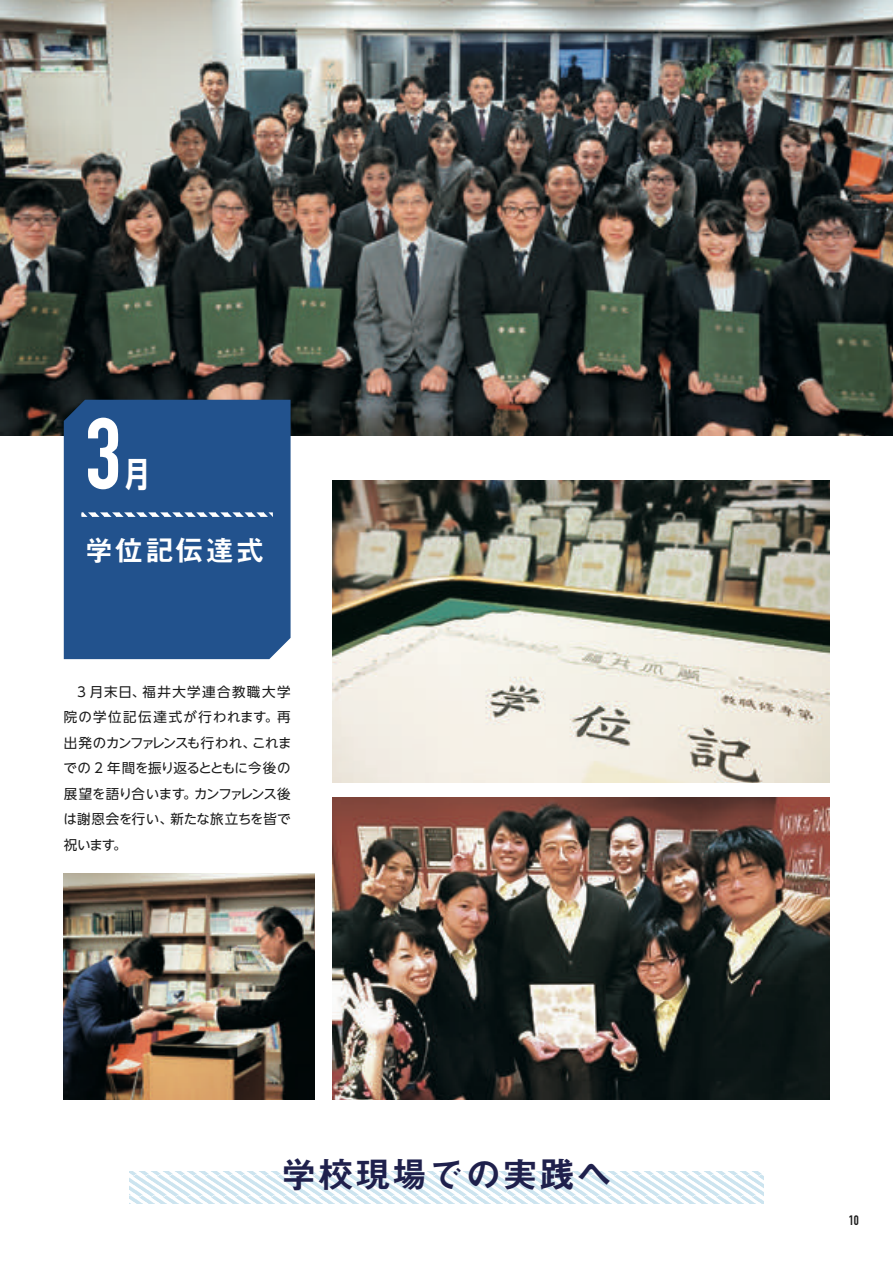
<style>
.page{position:relative;width:893px;height:1263px;background:#fff}
.page>*{position:absolute;margin:0;border:0;box-sizing:border-box;transform-origin:0 0}
.t1{font:99px "DIN Engschrift Std";color:#fff}
.t2{font:36px "Midashi Go Pr 5 MB31";letter-spacing:.025em;color:#1f204c}
.t3{font:34.5px "UD Shin Go C Osez Pr 6 N De B";color:#fff}
.t4{font:28.5px "Midashi Go Upr MB31";letter-spacing:.06em;color:#fff}
.t5{font:13.5px/25.5px "UD Shin Go NT Pro";letter-spacing:-.025em;color:#1a1a1a;text-align:justify}
.t6{font:13.5px "DIN Engschrift Std";color:#1a1a1a}
</style>
<div class="page">
<svg style="left:130px;top:1172px;width:633px;height:31px"></svg>
<img style="left:333px;top:797px;width:496px;height:302px">
<img style="left:333px;top:480px;width:496px;height:302px">
<img style="left:0;top:0;width:893px;height:436px">
<img style="left:64px;top:874px;width:251px;height:225px">
<div style="left:64px;top:400px;width:227px;height:259px;background:#22528d"></div>
<svg style="left:81px;top:512px;width:192px;height:5px"></svg>
<h1 class="t1" style="left:85px;top:396px;width:38px">3</h1>
<h3 class="t3" style="left:125px;top:446px;width:26px">月</h3>
<h3 class="t4" style="left:85px;top:528px;width:181px">学位記伝達式</h3>
<p class="t5" style="left:63px;top:678px;width:230px;text-indent:14px">3 月末日、福井大学連合教職大学院の学位記伝達式が行われます。再出発のカンファレンスも行われ、これまでの 2 年間を振り返るとともに今後の展望を語り合います。カンファレンス後は謝恩会を行い、新たな旅立ちを皆で祝います。</p>
<h2 class="t2" style="left:281px;top:1146px;width:333px">学校現場での実践へ</h2>
<p class="t6" style="left:849px;top:1213px;width:12px">10</p>
</div>
